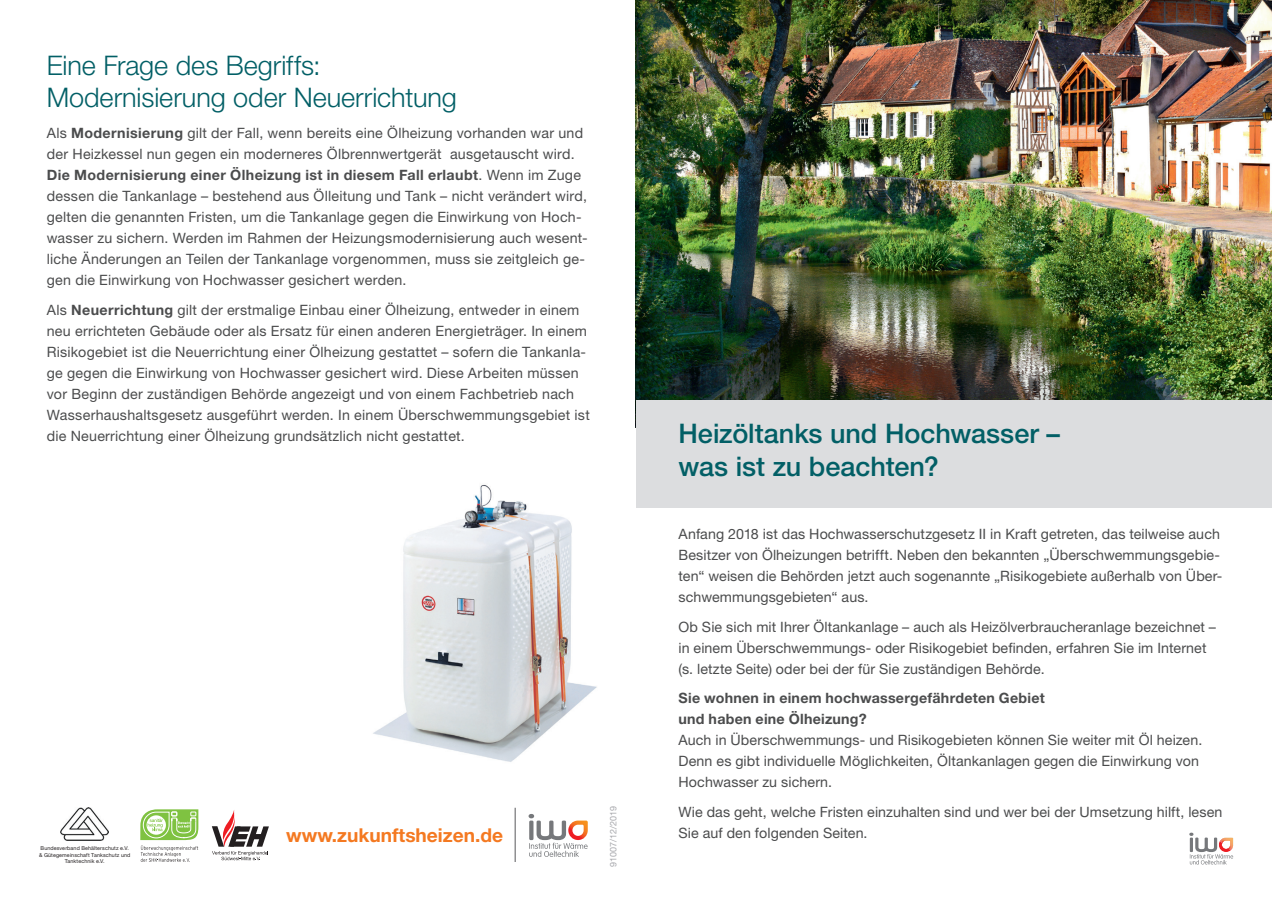
<style>
.page{position:relative;width:1272px;height:902px;background:#fff}
.page>*{position:absolute;margin:0;border:0;box-sizing:border-box;transform-origin:0 0}
.t1{font:300 27px/32.4px "Helvetica Neue LT Std";color:#025f66}
.t2{font:500 27px/33px "Helvetica Neue LT Std";color:#025f66}
.t3{font:700 19.2px "Helvetica Neue LT Std";color:#f47921}
.t4{font:700 19.2px "Helvetica Neue LT Std";letter-spacing:.025em;color:#f47921}
.t5{font:14.25px/21px "Helvetica Neue LT Std";letter-spacing:.015em;color:#4b4c4d}
.t6{font:700 14.25px/21px "Helvetica Neue LT Std";letter-spacing:.015em;color:#4b4c4d}
.t7{font:9px "Helvetica Neue LT Std";color:#a8a9ad}
.t8{font:5.4px/6.4px "Helvetica Neue LT Std";letter-spacing:.025em;color:#231f20;text-align:center}
.s1{font-weight:700}
</style>
<div class="page">
<img style="left:373px;top:484px;width:224px;height:278px">
<svg style="left:140px;top:809px;width:58px;height:53px"></svg>
<svg style="left:212px;top:810px;width:57px;height:50px"></svg>
<img style="left:60px;top:807px;width:48px;height:33px">
<img style="left:636px;top:0;width:635px;height:400px">
<div style="left:636px;top:400px;width:635px;height:108px;background:#dcdddf"></div>
<svg style="left:1189px;top:832px;width:44px;height:32px"></svg>
<svg style="left:528px;top:814px;width:59px;height:42px"></svg>
<hr style="left:514px;top:807px;width:1px;height:54px;background:#6b6b6e">
<h1 class="t1" style="left:47px;top:48px;width:411px">Eine Frage des Begriffs:<br>Modernisierung oder Neuerrichtung</h1>
<p class="t5" style="left:47px;top:122px;width:542px">Als <span class="s1">Modernisierung</span> gilt der Fall, wenn bereits eine Ölheizung vorhanden war und der Heizkessel nun gegen ein moderneres Ölbrennwertgerät ausgetauscht wird.<br><span class="s1">Die Modernisierung einer Ölheizung ist in diesem Fall erlaubt</span>. Wenn im Zuge dessen die Tankanlage – bestehend aus Ölleitung und Tank – nicht verändert wird, gelten die genannten Fristen, um die Tankanlage gegen die Einwirkung von Hoch&shy;wasser zu sichern. Werden im Rahmen der Heizungsmodernisierung auch wesent&shy;liche Änderungen an Teilen der Tankanlage vorgenommen, muss sie zeitgleich ge&shy;gen die Einwirkung von Hochwasser gesichert werden.</p>
<p class="t5" style="left:47px;top:299px;width:544px">Als <span class="s1">Neuerrichtung</span> gilt der erstmalige Einbau einer Ölheizung, entweder in einem neu errichteten Gebäude oder als Ersatz für einen anderen Energieträger. In einem Risikogebiet ist die Neuerrichtung einer Ölheizung gestattet – sofern die Tankanla&shy;ge gegen die Einwirkung von Hochwasser gesichert wird. Diese Arbeiten müssen vor Beginn der zuständigen Behörde angezeigt und von einem Fachbetrieb nach Wasserhaushaltsgesetz ausgeführt werden. In einem Überschwemmungsgebiet ist die Neuerrichtung einer Ölheizung grundsätzlich nicht gestattet.</p>
<p class="t8" style="left:39px;top:844px;width:93px">Bundesverband Behälterschutz e.V. &amp; Gütegemeinschaft Tankschutz und<br>Tanktechnik e.V.</p>
<h2 class="t3" style="left:286px;top:823px;width:218px">www.zukunftsheizen.de</h2>
<h2 class="t4" style="left:378px;top:825px;width:126px">0180 1999888</h2>
<p class="t7" style="left:608px;top:866px;width:63px;rotate:-90deg">91007/12/2019</p>
<h1 class="t2" style="left:678px;top:417px;width:383px">Heizöltanks und Hochwasser – was ist zu beachten?</h1>
<p class="t5" style="left:678px;top:523px;width:545px">Anfang 2018 ist das Hochwasserschutzgesetz II in Kraft getreten, das teilweise auch Besitzer von Ölheizungen betrifft. Neben den bekannten „Überschwemmungsgebie&shy;ten“ weisen die Behörden jetzt auch sogenannte „Risikogebiete außerhalb von Über&shy;schwemmungsgebieten“ aus.</p>
<p class="t5" style="left:678px;top:616px;width:539px">Ob Sie sich mit Ihrer Öltankanlage – auch als Heizölverbraucheranlage bezeichnet – in einem Überschwemmungs- oder Risikogebiet befinden, erfahren Sie im Internet (s. letzte Seite) oder bei der für Sie zuständigen Behörde.</p>
<p class="t6" style="left:678px;top:687px;width:368px">Sie wohnen in einem hochwassergefährdeten Gebiet und haben eine Ölheizung?</p>
<p class="t5" style="left:678px;top:729px;width:525px">Auch in Überschwemmungs- und Risikogebieten können Sie weiter mit Öl heizen.<br>Denn es gibt individuelle Möglichkeiten, Öltankanlagen gegen die Einwirkung von<br>Hochwasser zu sichern.</p>
<p class="t5" style="left:678px;top:801px;width:545px">Wie das geht, welche Fristen einzuhalten sind und wer bei der Umsetzung hilft, lesen<br>Sie auf den folgenden Seiten.</p>
</div>
